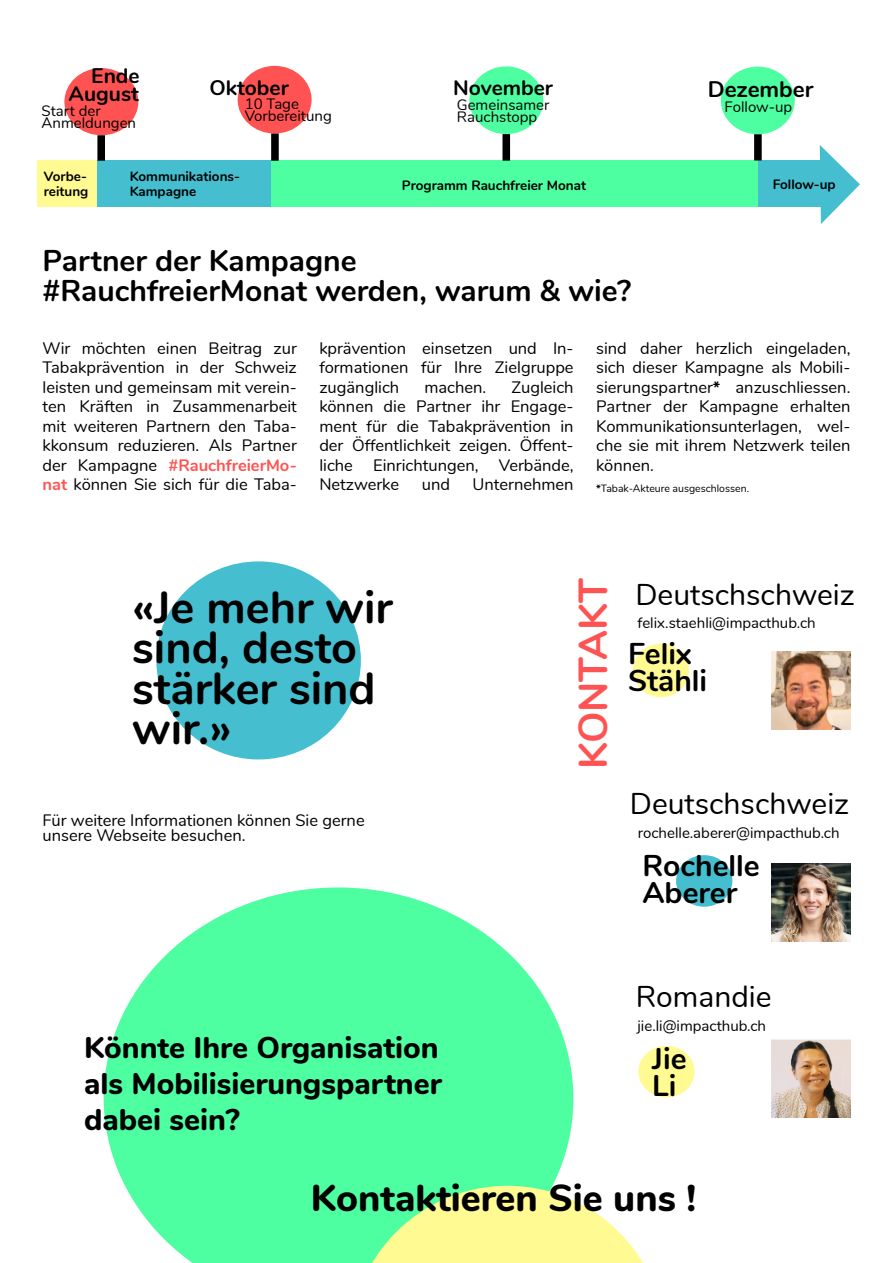
<style>
.page{position:relative;width:893px;height:1263px;background:#fff}
.page>*{position:absolute;margin:0;border:0;box-sizing:border-box;transform-origin:0 0}
.t1{font:700 45px/40.5px "Nunito";color:#000}
.t2{font:700 40.5px "Nunito";color:#ff5353}
.t3{font:800 37.5px "Nunito";color:#000}
.t4{font:700 30px/27px "Nunito";color:#000}
.t5{font:800 30px/35.8px "Nunito";color:#000;text-align:justify}
.t6{font:30px "Nunito";color:#000}
.t7{font:700 22.5px "Nunito";color:#000}
.t8{font:700 21px/18px "Nunito";color:#000;text-align:right}
.t9{font:16.5px/19.5px "Nunito";color:#000;text-align:justify}
.t10{font:15px/12px "Nunito";color:#000}
.t11{font:700 13.5px/15.1px "Nunito";color:#000}
.t12{font:10.5px "Nunito";color:#000}
.s1{font-weight:700;color:#ff5353}
.s2{font-weight:700}
</style>
<div class="page">
<div style="left:37px;top:161px;width:60px;height:46px;background:#fffb92"></div>
<div style="left:758px;top:161px;width:63px;height:46px;background:#45bed0"></div>
<div style="left:97px;top:161px;width:174px;height:46px;background:#45bed0"></div>
<div style="left:271px;top:161px;width:487px;height:46px;background:#4dffa1"></div>
<div style="left:64px;top:68px;width:74px;height:67px;background:#ff5353;border-radius:50%"></div>
<div style="left:238px;top:66px;width:74px;height:68px;background:#ff5353;border-radius:50%"></div>
<div style="left:469px;top:66px;width:74px;height:68px;background:#4dffa1;border-radius:50%"></div>
<div style="left:721px;top:67px;width:74px;height:67px;background:#4dffa1;border-radius:50%"></div>
<svg style="left:820px;top:145px;width:40px;height:79px"></svg>
<div style="left:271px;top:134px;width:8px;height:27px;background:#000"></div>
<div style="left:502px;top:134px;width:8px;height:27px;background:#000"></div>
<div style="left:754px;top:134px;width:8px;height:26px;background:#000"></div>
<div style="left:97px;top:135px;width:8px;height:26px;background:#000"></div>
<svg style="left:103px;top:887px;width:471px;height:376px;fill:#4dffa1"></svg>
<svg style="left:350px;top:1186px;width:293px;height:77px;background:#d9fca3"></svg>
<div style="left:638px;top:1046px;width:57px;height:51px;background:#fffb92;border-radius:50%"></div>
<img style="left:771px;top:1040px;width:79px;height:78px">
<div style="left:676px;top:855px;width:56px;height:52px;background:#45bed0;border-radius:50%"></div>
<div style="left:633px;top:644px;width:56px;height:53px;background:#fffb92;border-radius:50%"></div>
<img style="left:771px;top:651px;width:79px;height:79px">
<div style="left:156px;top:561px;width:205px;height:198px;background:#45bed0;border-radius:50%"></div>
<img style="left:771px;top:863px;width:79px;height:78px">
<p class="t8" style="left:69px;top:66px;width:73px">Ende<br>August</p>
<p class="t10" style="left:42px;top:104px;width:96px">Start der<br>Anmeldungen</p>
<p class="t8" style="left:210px;top:77px;width:81px">Oktober</p>
<p class="t8" style="left:453px;top:78px;width:101px">November</p>
<h3 class="t7" style="left:708px;top:73px;width:107px">Dezember</h3>
<p class="t10" style="left:245px;top:97px;width:89px">10 Tage<br>Vorbereitung</p>
<p class="t10" style="left:457px;top:97px;width:94px">Gemeinsamer<br>Rauchstopp</p>
<p class="t10" style="left:724px;top:100px;width:69px">Follow-up</p>
<p class="t11" style="left:44px;top:168px;width:46px">Vorbe&shy;reitung</p>
<p class="t11" style="left:130px;top:168px;width:112px">Kommunikations-<br>Kampagne</p>
<p class="t11" style="left:402px;top:177px;width:186px">Programm Rauchfreier Monat</p>
<p class="t11" style="left:773px;top:176px;width:64px">Follow-up</p>
<h3 class="t4" style="left:43px;top:244px;width:590px;line-height:30px">Partner der Kampagne<br>#RauchfreierMonat werden, warum &amp; wie?</h3>
<p class="t9" style="left:43px;top:337px;width:256px">Wir möchten einen Beitrag zur Tabakprävention in der Schweiz leisten und gemeinsam mit verein&shy;ten Kräften in Zusammenarbeit mit weiteren Partnern den Taba&shy;kkonsum reduzieren. Als Partner der Kampagne <span class="s1">#RauchfreierMo&shy;nat</span> können Sie sich für die Taba-</p>
<p class="t9" style="left:319px;top:337px;width:256px">kprävention einsetzen und In&shy;formationen für Ihre Zielgruppe zugänglich</p>
<p class="t9" style="left:596px;top:337px;width:256px">sind daher herzlich eingeladen, sich dieser Kampagne als Mobili&shy;sierungspartner<span class="s2">*</span> anzuschliessen.<br>Partner der Kampagne erhalten Kommunikationsunterlagen, wel&shy;che sie mit ihrem Netzwerk teilen können.</p>
<p class="t9" style="left:319px;top:376px;width:256px;text-indent:192px">Zugleich können die Partner ihr Engage&shy;ment für die Tabakprävention in der Öffentlichkeit zeigen. Öffent&shy;liche Einrichtungen, Verbände, Netzwerke</p>
<p class="t9" style="left:424px;top:376px;width:63px">machen.</p>
<p class="t9" style="left:422px;top:474px;width:30px">und</p>
<p class="t9" style="left:473px;top:474px;width:103px">Unternehmen</p>
<p class="t12" style="left:596px;top:480px;width:154px"><span class="s2">*</span>Tabak-Akteure ausgeschlossen.</p>
<h1 class="t1" style="left:132px;top:584px;width:262px">«Je mehr wir sind, desto stärker sind wir.»</h1>
<p class="t9" style="left:43px;top:812px;width:324px;line-height:15px">Für weitere Informationen können Sie gerne unsere Webseite besuchen.</p>
<h3 class="t5" style="left:84px;top:1028px;width:359px">Könnte Ihre Organisation als Mobilisierungspartner dabei sein?</h3>
<h2 class="t2" style="left:563px;top:769px;width:192px;rotate:-90deg">KONTAKT</h2>
<h3 class="t6" style="left:635px;top:572px;width:221px">Deutschschweiz</h3>
<p class="t10" style="left:638px;top:616px;width:180px">felix.staehli@impacthub.ch</p>
<h3 class="t4" style="left:628px;top:638px;width:80px">Felix<br>Stähli</h3>
<h3 class="t6" style="left:630px;top:781px;width:221px">Deutschschweiz</h3>
<p class="t10" style="left:638px;top:826px;width:203px">rochelle.aberer@impacthub.ch</p>
<h3 class="t4" style="left:642px;top:850px;width:119px">Rochelle<br>Aberer</h3>
<h3 class="t6" style="left:636px;top:974px;width:137px">Romandie</h3>
<p class="t10" style="left:637px;top:1018px;width:130px">jie.li@impacthub.ch</p>
<h3 class="t4" style="left:652px;top:1043px;width:36px">Jie<br>Li</h3>
<h3 class="t3" style="left:311px;top:1170px;width:387px">Kontaktieren Sie uns !</h3>
</div>
